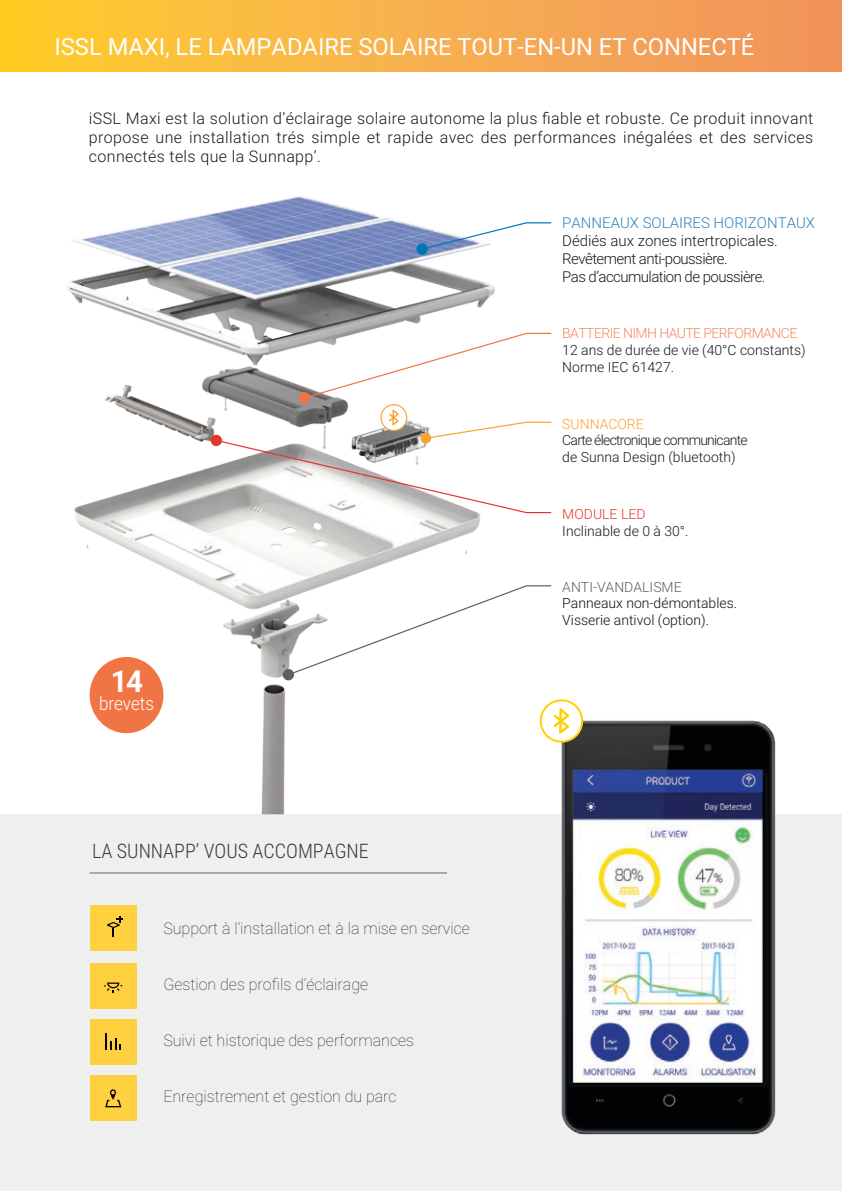
<style>
.page{position:relative;width:842px;height:1191px;background:#fff}
.page>*{position:absolute;margin:0;border:0;box-sizing:border-box;transform-origin:0 0}
.t1{font:700 30.4px "Roboto";color:#fff}
.t2{font:23.8px "Roboto";color:#fff}
.t3{font:300 20px "Roboto Condensed";color:#383c3f}
.t4{font:300 18.6px "Roboto";color:#fff;scale:.91 1}
.t5{font:300 16px/19.2px "Roboto";letter-spacing:.025em;color:#19181c;text-align:justify}
.t6{font:100 16px "Roboto";color:#231f20}
.t7{font:300 15px/18px "Roboto";letter-spacing:-.035em;color:#19181c}
.t8{font:300 15px "Roboto";color:#3184c0}
.t9{font:300 14px/16.8px "Roboto";color:#19181c}
.t10{font:300 14px/16.8px "Roboto";letter-spacing:-.055em;color:#19181c}
.t11{font:300 14px/16.8px "Roboto";color:#0e0f18}
.t12{font:300 14px "Roboto";letter-spacing:-.04em;color:#f3895e}
.t13{font:300 14px "Roboto";color:#5c6060}
.t14{font:300 14px "Roboto";color:#e6362b}
.t15{font:300 14px "Roboto";color:#f8a433}
</style>
<div class="page">
<div style="left:0;top:814px;width:842px;height:377px;background:#efefef"></div>
<img style="left:67px;top:196px;width:428px;height:618px">
<img style="left:561px;top:719px;width:215px;height:416px">
<div style="left:0;top:0;width:842px;height:71px;background:linear-gradient(to right,#ffce2f,#f09263)"></div>
<hr style="left:90px;top:872px;width:357px;height:1px;background:#656a6d">
<div style="left:90px;top:905px;width:46px;height:46px;background:#ffd040"></div>
<div style="left:90px;top:1019px;width:47px;height:45px;background:#ffd040"></div>
<div style="left:90px;top:1075px;width:47px;height:45px;background:#ffd040"></div>
<div style="left:90px;top:963px;width:47px;height:45px;background:#ffd040"></div>
<svg style="left:539px;top:699px;width:44px;height:47px"></svg>
<svg style="left:105px;top:1089px;width:16px;height:18px"></svg>
<svg style="left:107px;top:916px;width:16px;height:20px"></svg>
<svg style="left:106px;top:1033px;width:15px;height:17px"></svg>
<svg style="left:104px;top:982px;width:19px;height:10px"></svg>
<div style="left:211px;top:435px;width:11px;height:11px;background:#e6362b;border-radius:50%"></div>
<svg style="left:283px;top:584px;width:269px;height:96px"></svg>
<div style="left:416px;top:243px;width:12px;height:12px;background:#0076b9;border-radius:50%"></div>
<svg style="left:421px;top:222px;width:131px;height:28px"></svg>
<svg style="left:215px;top:332px;width:337px;height:182px"></svg>
<div style="left:90px;top:657px;width:73px;height:76px;background:#f17544;border-radius:50%"></div>
<h2 class="t2" style="left:54px;top:30px;width:701px">ISSL MAXI, LE LAMPADAIRE SOLAIRE TOUT-EN-UN ET CONNECTÉ</h2>
<p class="t5" style="left:89px;top:108px;width:726px">iSSL Maxi est la solution d’éclairage solaire autonome la plus fiable et robuste. Ce produit innovant propose une installation trés simple et rapide avec des performances inégalées et des services connectés tels que la Sunnapp’.</p>
<p class="t8" style="left:562px;top:212px;width:254px">PANNEAUX SOLAIRES HORIZONTAUX</p>
<p class="t7" style="left:562px;top:231px;width:217px">Dédiés aux zones intertropicales.<br>Revêtement anti-poussière.<br>Pas d’accumulation de poussière.</p>
<p class="t12" style="left:562px;top:323px;width:236px">BATTERIE NIMH HAUTE PERFORMANCE</p>
<p class="t9" style="left:562px;top:341px;width:245px">12 ans de durée de vie (40°C constants)<br>Norme IEC 61427.</p>
<p class="t15" style="left:562px;top:414px;width:83px">SUNNACORE</p>
<p class="t10" style="left:562px;top:431px;width:187px">Carte électronique communicante de Sunna Design (bluetooth)</p>
<p class="t14" style="left:562px;top:504px;width:85px">MODULE LED</p>
<p class="t9" style="left:562px;top:522px;width:128px">Inclinable de 0 à 30°.</p>
<h1 class="t1" style="left:111px;top:660px;width:34px">14</h1>
<p class="t4" style="left:99px;top:690px;width:62px">brevets</p>
<p class="t3" style="left:92px;top:836px;width:278px">LA SUNNAPP’ VOUS ACCOMPAGNE</p>
<p class="t6" style="left:163px;top:916px;width:308px">Support à l’installation et à la mise en service</p>
<p class="t6" style="left:163px;top:973px;width:206px">Gestion des profils d’éclairage</p>
<p class="t6" style="left:163px;top:1029px;width:252px">Suivi et historique des performances</p>
<p class="t6" style="left:163px;top:1085px;width:235px">Enregistrement et gestion du parc</p>
<p class="t13" style="left:562px;top:577px;width:121px">ANTI-VANDALISME</p>
<p class="t11" style="left:562px;top:594px;width:176px">Panneaux non-démontables.<br>Visserie antivol (option).</p>
</div>
